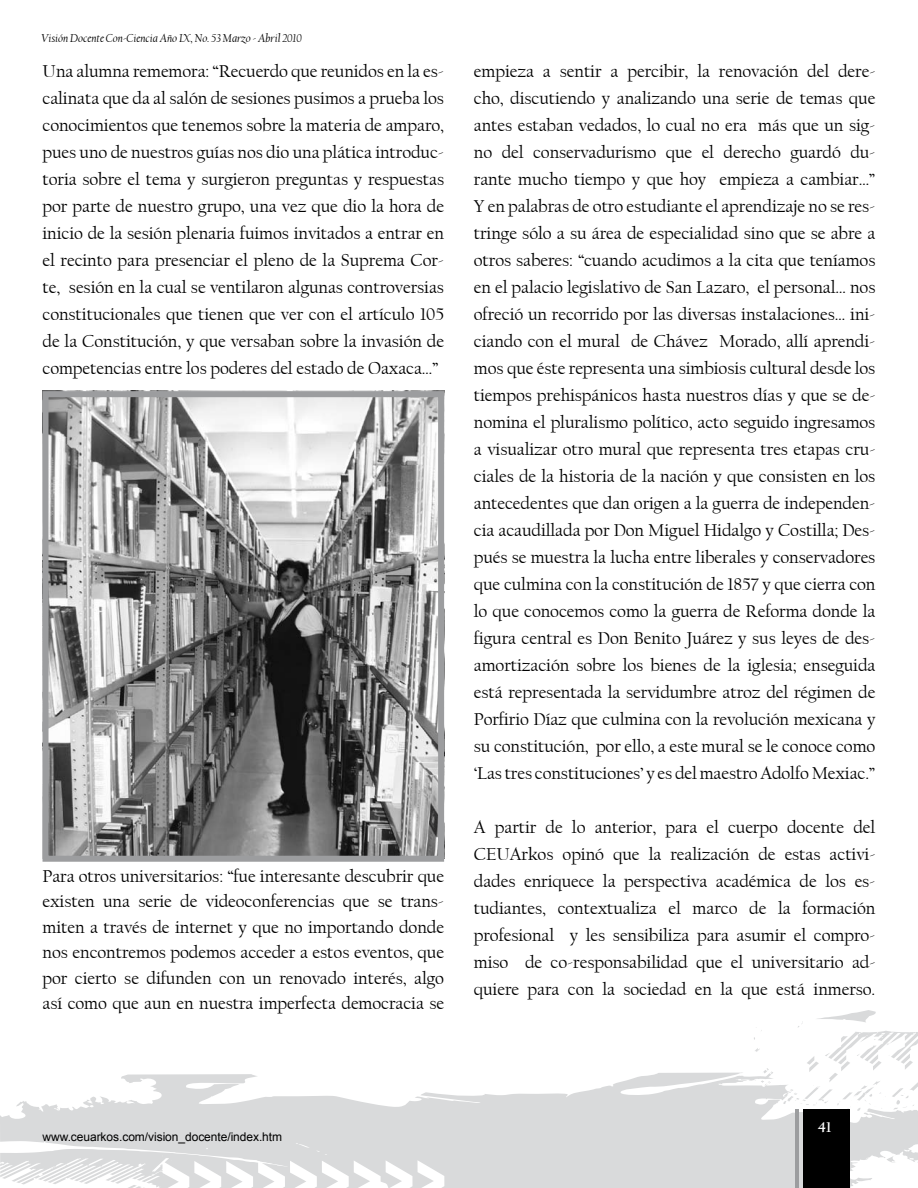
<style>
.page{position:relative;width:918px;height:1188px;background:#fff}
.page>*{position:absolute;margin:0;border:0;box-sizing:border-box;transform-origin:0 0}
.t1{font:18px/27px "Californian FB";letter-spacing:-.005em;color:#000;text-align:justify}
.t2{font:700 15px "Californian FB";color:#fff}
.t3{font:italic 12px "Californian FB";letter-spacing:-.005em;color:#000}
.t4{font:12px "Arial";letter-spacing:-.005em;color:#000}
</style>
<div class="page">
<svg style="left:0;top:1073px;width:918px;height:115px;fill:#d9dadb"></svg>
<svg style="left:152px;top:1136px;width:292px;height:52px"></svg>
<svg style="left:753px;top:1010px;width:165px;height:105px"></svg>
<div style="left:803px;top:1110px;width:46px;height:78px;background:#000"></div>
<hr style="left:796px;top:1110px;width:3px;height:78px;background:#9c9d9f">
<img style="left:50px;top:398px;width:387px;height:457px">
<div style="left:43px;top:391px;width:401px;height:471px;border:6px solid #9c9d9f"></div>
<p class="t3" style="left:41px;top:31px;width:262px">Visión Docente Con-Ciencia Año IX, No. 53 Marzo - Abril 2010</p>
<p class="t1" style="left:43px;top:58px;width:403px">Una alumna rememora: “Recuerdo que reunidos en la es&shy;calinata que da al salón de sesiones pusimos a prueba los conocimientos que tenemos sobre la materia de amparo, pues uno de nuestros guías nos dio una plática introduc&shy;toria sobre el tema y surgieron preguntas y respuestas por parte de nuestro grupo, una vez que dio la hora de inicio de la sesión plenaria fuimos invitados a entrar en el recinto para presenciar el pleno de la Suprema Cor&shy;te, sesión en la cual se ventilaron algunas controversias constitucionales que tienen que ver con el artículo 105 de la Constitución, y que versaban sobre la invasión de competencias entre los poderes del estado de Oaxaca…”</p>
<p class="t1" style="left:43px;top:864px;width:403px;line-height:25.5px">Para otros universitarios: “fue interesante descubrir que existen una serie de videoconferencias que se trans&shy;miten a través de internet y que no importando donde nos encontremos podemos acceder a estos eventos, que por cierto se difunden con un renovado interés, algo así como que aun en nuestra imperfecta democracia se</p>
<p class="t1" style="left:474px;top:58px;width:403px">empieza a sentir a percibir, la renovación del dere&shy;cho, discutiendo y analizando una serie de temas que antes estaban vedados, lo cual no era más que un sig&shy;no del conservadurismo que el derecho guardó du&shy;rante mucho tiempo y que hoy empieza a cambiar…” Y en palabras de otro estudiante el aprendizaje no se res&shy;tringe sólo a su área de especialidad sino que se abre a otros saberes: “cuando acudimos a la cita que teníamos en el palacio legislativo de San Lazaro, el personal… nos ofreció un recorrido por las diversas instalaciones… ini&shy;ciando con el mural de Chávez Morado, allí aprendi&shy;mos que éste representa una simbiosis cultural desde los tiempos prehispánicos hasta nuestros días y que se de&shy;nomina el pluralismo político, acto seguido ingresamos a visualizar otro mural que representa tres etapas cru&shy;ciales de la historia de la nación y que consisten en los antecedentes que dan origen a la guerra de independen&shy;cia acaudillada por Don Miguel Hidalgo y Costilla; Des&shy;pués se muestra la lucha entre liberales y conservadores que culmina con la constitución de 1857 y que cierra con lo que conocemos como la guerra de Reforma donde la figura central es Don Benito Juárez y sus leyes de des&shy;amortización sobre los bienes de la iglesia; enseguida está representada la servidumbre atroz del régimen de Porfirio Díaz que culmina con la revolución mexicana y su constitución, por ello, a este mural se le conoce como ‘Las tres constituciones’ y es del maestro Adolfo Mexiac.”</p>
<p class="t1" style="left:474px;top:814px;width:403px">A partir de lo anterior, para el cuerpo docente del CEUArkos opinó que la realización de estas activi&shy;dades enriquece la perspectiva académica de los es&shy;tudiantes, contextualiza el marco de la formación profesional y les sensibiliza para asumir el compro&shy;miso de co-responsabilidad que el universitario ad&shy;quiere para con la sociedad en la que está inmerso.</p>
<p class="t4" style="left:43px;top:1129px;width:241px">www.ceuarkos.com/vision_docente/index.htm</p>
<p class="t2" style="left:818px;top:1118px;width:15px">41</p>
</div>
